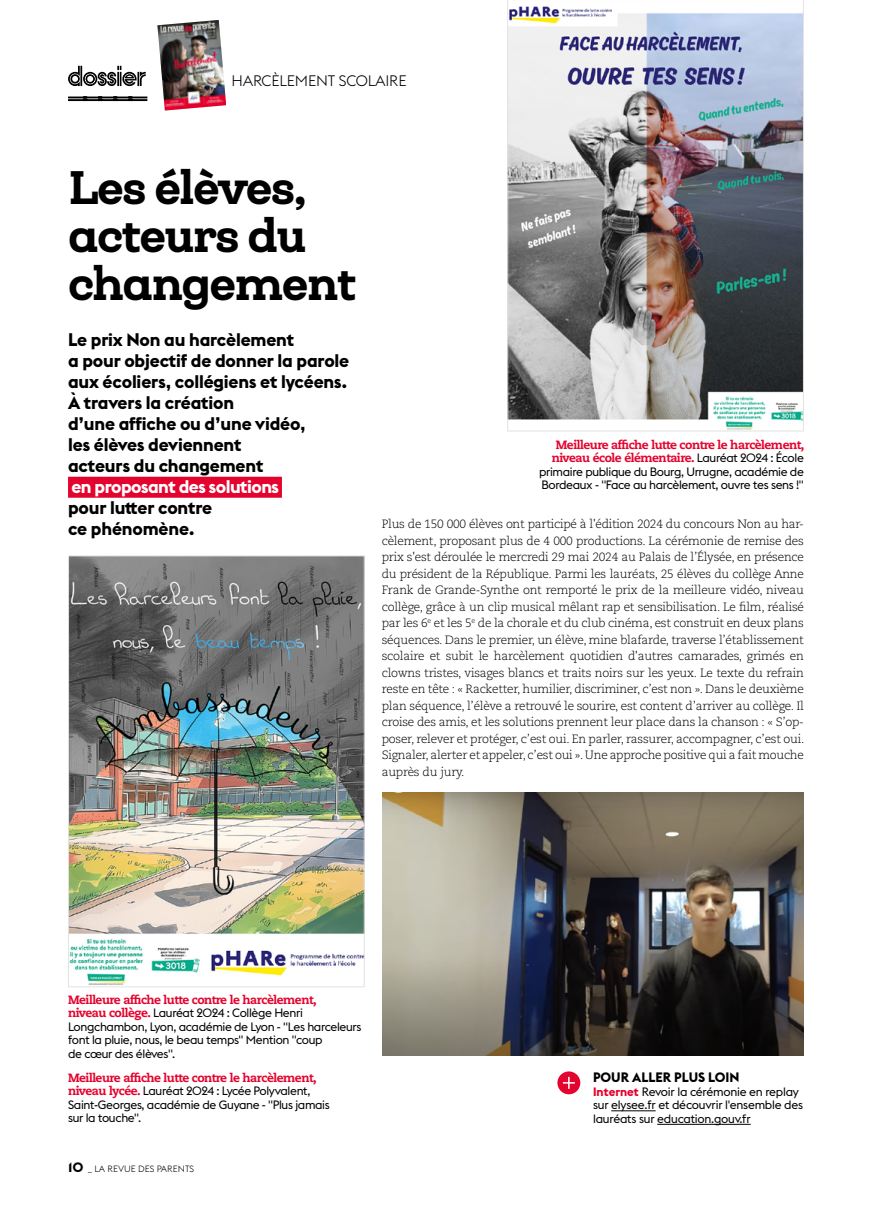
<style>
.page{position:relative;width:872px;height:1212px;background:#fff}
.page>*{position:absolute;margin:0;border:0;box-sizing:border-box;transform-origin:0 0}
.t1{font:900 45px/48px "Queulat";letter-spacing:-.04em;color:#000}
.t2{font:700 18px/21px "Euclid Flex";letter-spacing:-.01em;color:#000}
.t3{font:700 18px "Euclid Flex";letter-spacing:-.03em;color:#fff}
.t4{font:300 15px "Euclid Flex";letter-spacing:-.015em;color:#000}
.t5{font:700 13.5px "Euclid Flex";color:#000}
.t6{font:300 12px/16.5px "Caecilia LT Std";letter-spacing:-.02em;color:#000;text-align:justify}
.t7{font:12px/13.5px "Euclid Flex";letter-spacing:-.03em;color:#000}
.t8{font:800 12px/13.5px "Caecilia LT Std";letter-spacing:-.04em;color:#e4032e;text-align:center}
.t9{font:300 9px "Euclid Flex";color:#000}
.s1{font-family:"Euclid Flex";font-weight:400;color:#000}
.s2{font-family:"Caecilia LT Std";font-weight:800;color:#e4032e}
.s3{font-weight:700;font-size:13.5px}
.s4{font-weight:700;color:#e4032e}
</style>
<div class="page">
<img style="left:507px;top:0;width:297px;height:431px">
<img style="left:157px;top:20px;width:69px;height:91px">
<svg style="left:68px;top:66px;width:78px;height:20px"></svg>
<svg style="left:68px;top:97px;width:79px;height:4px"></svg>
<div style="left:68px;top:477px;width:214px;height:21px;background:#e4032e"></div>
<img style="left:70px;top:557px;width:293px;height:428px">
<div style="left:68px;top:555px;width:297px;height:432px;border:1px solid #e3e3e3"></div>
<img style="left:382px;top:792px;width:421px;height:263px">
<div style="left:557px;top:1071px;width:23px;height:23px;background:#e4032e;border-radius:50%"></div>
<svg style="left:563px;top:1077px;width:12px;height:12px"></svg>
<hr style="left:611px;top:1110px;width:44px;height:1px;background:#000">
<hr style="left:657px;top:1124px;width:93px;height:1px;background:#000">
<p class="t4" style="left:232px;top:72px;width:177px">HARCÈLEMENT SCOLAIRE</p>
<h1 class="t1" style="left:68px;top:163px;width:290px">Les élèves, acteurs du changement</h1>
<h2 class="t2" style="left:68px;top:329px;width:283px">Le prix Non au harcèlement<br>a pour objectif de donner la parole aux écoliers, collégiens et lycéens.<br>À travers la création<br>d’une affiche ou d’une vidéo,<br>les élèves deviennent<br>acteurs du changement</h2>
<h2 class="t3" style="left:71px;top:476px;width:209px">en proposant des solutions</h2>
<h2 class="t2" style="left:68px;top:498px;width:146px">pour lutter contre ce phénomène.</h2>
<p class="t8" style="left:552px;top:438px;width:254px">Meilleure affiche lutte contre le harcèlement, niveau école élémentaire. <span class="s1">Lauréat 2024 : École</span></p>
<p class="t7" style="left:539px;top:465px;width:266px">primaire publique du Bourg, Urrugne, académie de<br>Bordeaux - "Face au harcèlement, ouvre tes sens !"</p>
<p class="t6" style="left:382px;top:516px;width:424px">Plus de 150 000 élèves ont participé à l'édition 2024 du concours Non au har&shy;cèlement, proposant plus de 4 000 productions. La cérémonie de remise des prix s'est déroulée le mercredi 29 mai 2024 au Palais de l’Élysée, en présence du président de la République. Parmi les lauréats, 25 élèves du collège Anne Frank de Grande-Synthe ont remporté le prix de la meilleure vidéo, niveau collège, grâce à un clip musical mêlant rap et sensibilisation. Le film, réalisé par les 6<sup>e</sup> et les 5<sup>e</sup> de la chorale et du club cinéma, est construit en deux plans séquences. Dans le premier, un élève, mine blafarde, traverse l’établissement scolaire et subit le harcèlement quotidien d'autres camarades, grimés en clowns tristes, visages blancs et traits noirs sur les yeux. Le texte du refrain reste en tête : « Racketter, humilier, discriminer, c’est non ». Dans le deuxième plan séquence, l’élève a retrouvé le sourire, est content d’arriver au collège. Il croise des amis, et les solutions prennent leur place dans la chanson : « S’op&shy;poser, relever et protéger, c’est oui. En parler, rassurer, accompagner, c’est oui.<br>Signaler, alerter et appeler, c’est oui ». Une approche positive qui a fait mouche auprès du jury.</p>
<p class="t8" style="left:68px;top:993px;width:250px">Meilleure affiche lutte contre le harcèlement,</p>
<p class="t7" style="left:68px;top:1006px;width:295px"><span class="s2">niveau collège.</span> Lauréat 2024 : Collège Henri Longchambon, Lyon, académie de Lyon - "Les harceleurs font la pluie, nous, le beau temps" Mention "coup<br>de cœur des élèves".</p>
<p class="t8" style="left:68px;top:1070px;width:250px">Meilleure affiche lutte contre le harcèlement,</p>
<p class="t7" style="left:68px;top:1084px;width:263px"><span class="s2">niveau lycée.</span> Lauréat 2024 : Lycée Polyvalent,<br>Saint-Georges, académie de Guyane - "Plus jamais sur la touche".</p>
<p class="t9" style="left:68px;top:1163px;width:128px"><span class="s3">10</span> _ LA REVUE DES PARENTS</p>
<p class="t5" style="left:593px;top:1070px;width:148px">POUR ALLER PLUS LOIN</p>
<p class="t7" style="left:593px;top:1085px;width:212px"><span class="s4">Internet</span> Revoir la cérémonie en replay sur elysee.fr et découvrir l'ensemble des lauréats sur education.gouv.fr</p>
</div>
